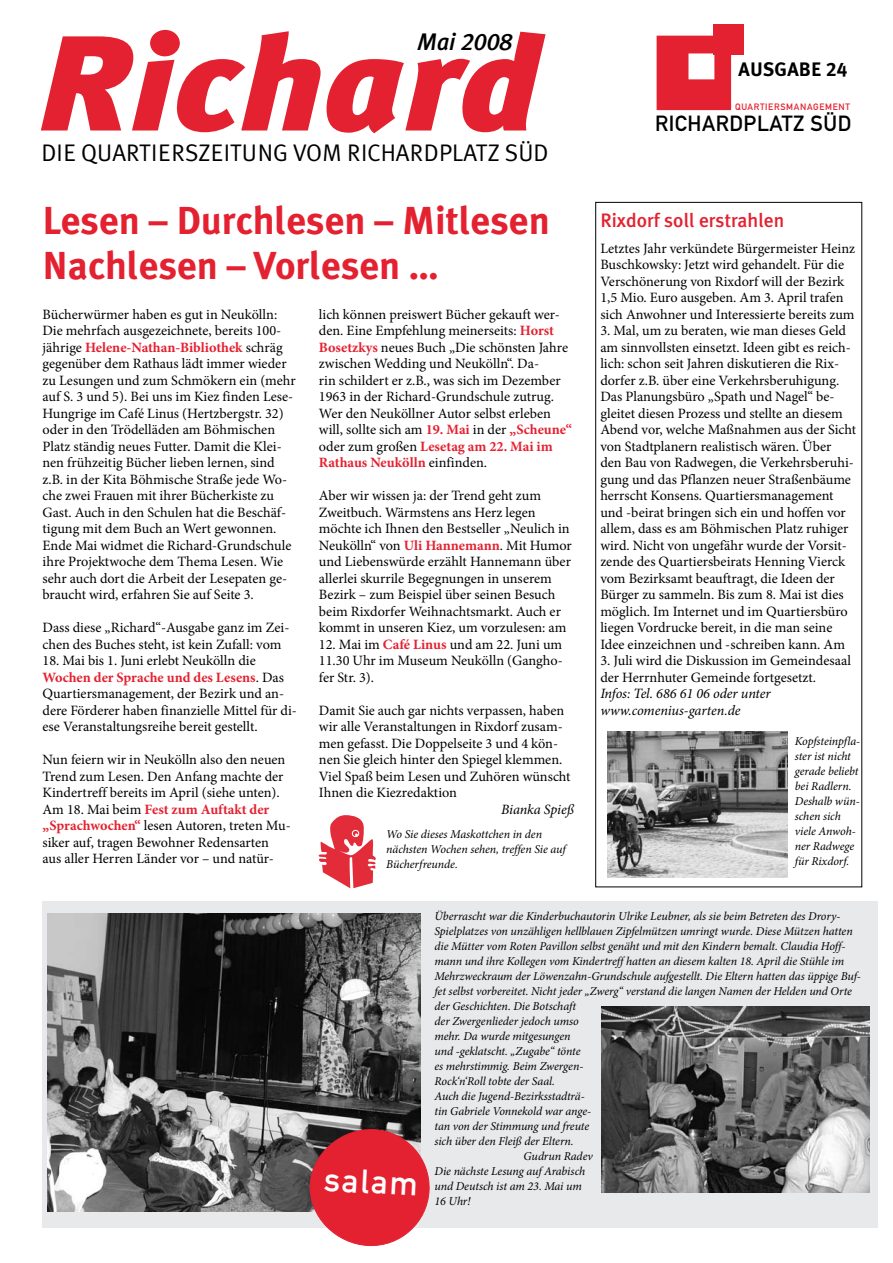
<style>
.page{position:relative;width:893px;height:1263px;background:#fff}
.page>*{position:absolute;margin:0;border:0;box-sizing:border-box;transform-origin:0 0}
.t1{font:italic 900 135px "Meta Plus";color:#e42130;scale:1.1 1}
.t2{font:700 39px/45px "Meta Plus";color:#e42130}
.t3{font:33.15px "DIN Mittelschrift";color:#fff}
.t4{font:24px "Meta Plus Normal";color:#000}
.t5{font:italic 24px "Meta Plus Medium Caps";color:#000}
.t6{font:21.6px "DIN Mittelschrift";letter-spacing:.025em;color:#000}
.t7{font:500 19.5px "Meta Plus";color:#e42130}
.t8{font:19.5px "Meta Plus Bold Caps";letter-spacing:.01em;color:#000}
.t9{font:14.25px/16.5px "Minion Pro";color:#000}
.t10{font:italic 14.25px/16.5px "Minion Pro";letter-spacing:-.005em;color:#000}
.t11{font:italic 12px/15px "Minion Pro";letter-spacing:-.005em;color:#000}
.t12{font:9.15px "DIN Mittelschrift";letter-spacing:.075em;color:#e42130}
.s1{font-family:"Meta Plus";font-weight:500}
.s2{font-weight:700;color:#e42130}
</style>
<div class="page">
<svg style="left:657px;top:24px;width:86px;height:86px"></svg>
<svg style="left:319px;top:815px;width:57px;height:73px"></svg>
<div style="left:43px;top:901px;width:835px;height:327px;background:#e8e9eb"></div>
<img style="left:48px;top:913px;width:373px;height:299px">
<svg style="left:308px;top:1127px;width:122px;height:120px;background:#d5424e"></svg>
<img style="left:601px;top:1006px;width:269px;height:186px">
<div style="left:595px;top:202px;width:267px;height:685px;border:1px solid #000"></div>
<img style="left:607px;top:732px;width:180px;height:146px">
<h1 class="t1" style="left:36px;top:6px;width:460px">Richard</h1>
<h3 class="t5" style="left:417px;top:27px;width:97px"><span class="s1">Mai</span> 2008</h3>
<h3 class="t4" style="left:41px;top:139px;width:505px">DIE QUARTIERSZEITUNG VOM RICHARD PLATZ SÜD</h3>
<h2 class="t2" style="left:43px;top:197px;width:509px">Lesen – Durchlesen – Mitlesen<br>Nachlesen – Vorlesen …</h2>
<p class="t9" style="left:43px;top:306px;width:255px">Bücherwürmer haben es gut in Neukölln:<br>Die mehrfach ausgezeichnete, bereits 100- jährige <span class="s2">Helene-Nathan-Bibliothek</span> schräg gegenüber dem Rathaus lädt immer wieder zu Lesungen und zum Schmökern ein (mehr auf S. 3 und 5). Bei uns im Kiez finden Lese-Hungrige im Café Linus (Hertzbergstr. 32) oder in den Trödelläden am Böhmischen Platz ständig neues Futter. Damit die Klei&shy;nen frühzeitig Bücher lieben lernen, sind z.B. in der Kita Böhmische Straße jede Wo&shy;che zwei Frauen mit ihrer Bücherkiste zu Gast. Auch in den Schulen hat die Beschäf&shy;tigung mit dem Buch an Wert gewonnen.<br>Ende Mai widmet die Richard-Grundschule ihre Projektwoche dem Thema Lesen. Wie sehr auch dort die Arbeit der Lesepaten ge&shy;braucht wird, erfahren Sie auf Seite 3.</p>
<p class="t9" style="left:43px;top:620px;width:248px">Dass diese „Richard“-Ausgabe ganz im Zei&shy;chen des Buches steht, ist kein Zufall: vom</p>
<p class="t9" style="left:43px;top:653px;width:256px">18. Mai bis 1. Juni erlebt Neukölln die <span class="s2">Wochen der Sprache und des Lesens</span>. Das Quartiersmanagement, der Bezirk und an&shy;dere Förderer haben finanzielle Mittel für di&shy;ese Veranstaltungsreihe bereit gestellt.</p>
<p class="t9" style="left:43px;top:752px;width:250px">Nun feiern wir in Neukölln also den neuen Trend zum Lesen. Den Anfang machte der Kindertreff bereits im April (siehe unten).<br>Am 18. Mai beim <span class="s2">Fest zum Auftakt der „Sprachwochen“</span> lesen Autoren, treten Mu&shy;siker auf, tragen Bewohner Redensarten aus aller Herren Länder vor – und natür-</p>
<p class="t9" style="left:319px;top:306px;width:255px">lich können preiswert Bücher gekauft wer&shy;den. Eine Empfehlung meinerseits: <span class="s2">Horst Bosetzkys</span> neues Buch „Die schönsten Jahre zwischen Wedding und Neukölln“. Da-<br>rin schildert er z.B., was sich im Dezember 1963 in der Richard-Grundschule zutrug.<br>Wer den Neuköllner Autor selbst erleben will, sollte sich am <span class="s2">19. Mai</span> in der <span class="s2">„Scheune“ </span>oder zum großen <span class="s2">Lesetag am 22. Mai im Rathaus Neukölln</span> einfinden.</p>
<p class="t9" style="left:319px;top:488px;width:254px">Aber wir wissen ja: der Trend geht zum Zweitbuch. Wärmstens ans Herz legen möchte ich Ihnen den Bestseller „Neulich in Neukölln“ von <span class="s2">Uli Hannemann</span>. Mit Humor und Liebenswürde erzählt Hannemann über allerlei skurrile Begegnungen in unserem Bezirk – zum Beispiel über seinen Besuch beim Rixdorfer Weihnachtsmarkt. Auch er kommt in unseren Kiez, um vorzulesen: am</p>
<p class="t9" style="left:319px;top:636px;width:245px;text-align:justify">12. Mai im <span class="s2">Café Linus</span> und am 22. Juni um 11.30 Uhr im Museum Neukölln (Gangho&shy;fer Str. 3).</p>
<p class="t9" style="left:319px;top:702px;width:253px">Damit Sie auch gar nichts verpassen, haben wir alle Veranstaltungen in Rixdorf zusam&shy;men gefasst. Die Doppelseite 3 und 4 kön&shy;nen Sie gleich hinter den Spiegel klemmen.<br>Viel Spaß beim Lesen und Zuhören wünscht Ihnen die Kiezredaktion</p>
<p class="t10" style="left:501px;top:801px;width:74px">Bianka Spieß</p>
<p class="t11" style="left:386px;top:826px;width:181px">Wo Sie dieses Maskottchen in den nächsten Wochen sehen, treffen Sie auf<br>Bücherfreunde.</p>
<h3 class="t8" style="left:738px;top:58px;width:110px">AUSGABE 24</h3>
<p class="t12" style="left:735px;top:102px;width:116px">QUARTIERSMANAGEMENT</p>
<h3 class="t6" style="left:655px;top:111px;width:198px">RICHARDPLATZ SÜD</h3>
<h3 class="t7" style="left:600px;top:209px;width:185px">Rixdorf soll erstrahlen</h3>
<p class="t9" style="left:600px;top:240px;width:256px">Letztes Jahr verkündete Bürgermeister Heinz Buschkowsky: Jetzt wird gehandelt. Für die Verschönerung von Rixdorf will der Bezirk 1,5 Mio. Euro ausgeben. Am 3. April trafen sich Anwohner und Interessierte bereits zum</p>
<p class="t9" style="left:600px;top:323px;width:257px">3. Mal, um zu beraten, wie man dieses Geld am sinnvollsten einsetzt. Ideen gibt es reich&shy;lich: schon seit Jahren diskutieren die Rix&shy;dorfer z.B. über eine Verkehrsberuhigung.<br>Das Planungsbüro „Spath und Nagel“ be&shy;gleitet diesen Prozess und stellte an diesem Abend vor, welche Maßnahmen aus der Sicht von Stadtplanern realistisch wären. Über den Bau von Radwegen, die Verkehrsberuhi&shy;gung und das Pflanzen neuer Straßenbäume herrscht Konsens. Quartiersmanagement und -beirat bringen sich ein und hoffen vor allem, dass es am Böhmischen Platz ruhiger wird. Nicht von ungefähr wurde der Vorsit&shy;zende des Quartiersbeirats Henning Vierck vom Bezirksamt beauftragt, die Ideen der Bürger zu sammeln. Bis zum 8. Mai ist dies möglich. Im Internet und im Quartiersbüro liegen Vordrucke bereit, in die man seine Idee einzeichnen und -schreiben kann. Am</p>
<p class="t9" style="left:600px;top:653px;width:252px">3. Juli wird die Diskussion im Gemeindesaal der Herrnhuter Gemeinde fortgesetzt.</p>
<p class="t10" style="left:600px;top:685px;width:172px">Infos: Tel. 686 61 06 oder unter www.comenius-garten.de</p>
<p class="t11" style="left:795px;top:734px;width:67px">Kopfsteinpfla&shy;ster ist nicht gerade beliebt bei Radlern.<br>Deshalb wün&shy;schen sich viele Anwoh&shy;ner Radwege für Rixdorf.</p>
<h3 class="t3" style="left:325px;top:1159px;width:96px;rotate:3deg">salam</h3>
<p class="t11" style="left:434px;top:909px;width:407px">Überrascht war die Kinderbuchautorin Ulrike Leubner, als sie beim Betreten des Drory-</p>
<p class="t11" style="left:434px;top:924px;width:420px">Spielplatzes von unzähligen hellblauen Zipfelmützen umringt wurde. Diese Mützen hatten</p>
<p class="t11" style="left:434px;top:939px;width:412px">die Mütter vom Roten Pavillon selbst genäht und mit den Kindern bemalt. Claudia Hoff-</p>
<p class="t11" style="left:434px;top:954px;width:411px">mann und ihre Kollegen vom Kindertreff hatten an diesem kalten 18. April die Stühle im</p>
<p class="t11" style="left:434px;top:969px;width:428px">Mehrzweckraum der Löwenzahn-Grundschule aufgestellt. Die Eltern hatten das üppige Buf-</p>
<p class="t11" style="left:434px;top:984px;width:419px">fet selbst vorbereitet. Nicht jeder „Zwerg“ verstand die langen Namen der Helden und Orte</p>
<p class="t11" style="left:434px;top:999px;width:143px">der Geschichten. Die Botschaft</p>
<p class="t11" style="left:434px;top:1014px;width:146px">der Zwergenlieder jedoch umso</p>
<p class="t11" style="left:434px;top:1029px;width:138px">mehr. Da wurde mitgesungen</p>
<p class="t11" style="left:434px;top:1044px;width:148px">und -geklatscht. „Zugabe“ tönte</p>
<p class="t11" style="left:434px;top:1059px;width:150px">es mehrstimmig. Beim Zwergen-</p>
<p class="t11" style="left:434px;top:1074px;width:122px">Rock‘n‘Roll tobte der Saal.</p>
<p class="t11" style="left:434px;top:1089px;width:152px">Auch die Jugend-Bezirksstadträ-</p>
<p class="t11" style="left:434px;top:1104px;width:158px">tin Gabriele Vonnekold war ange-</p>
<p class="t11" style="left:434px;top:1119px;width:156px">tan von der Stimmung und freute</p>
<p class="t11" style="left:434px;top:1134px;width:141px">sich über den Fleiß der Eltern.</p>
<p class="t11" style="left:524px;top:1149px;width:71px">Gudrun Radev</p>
<p class="t11" style="left:434px;top:1164px;width:152px">Die nächste Lesung auf Arabisch</p>
<p class="t11" style="left:434px;top:1179px;width:149px">und Deutsch ist am 23. Mai um</p>
<p class="t11" style="left:434px;top:1194px;width:37px">16 Uhr!</p>
</div>
